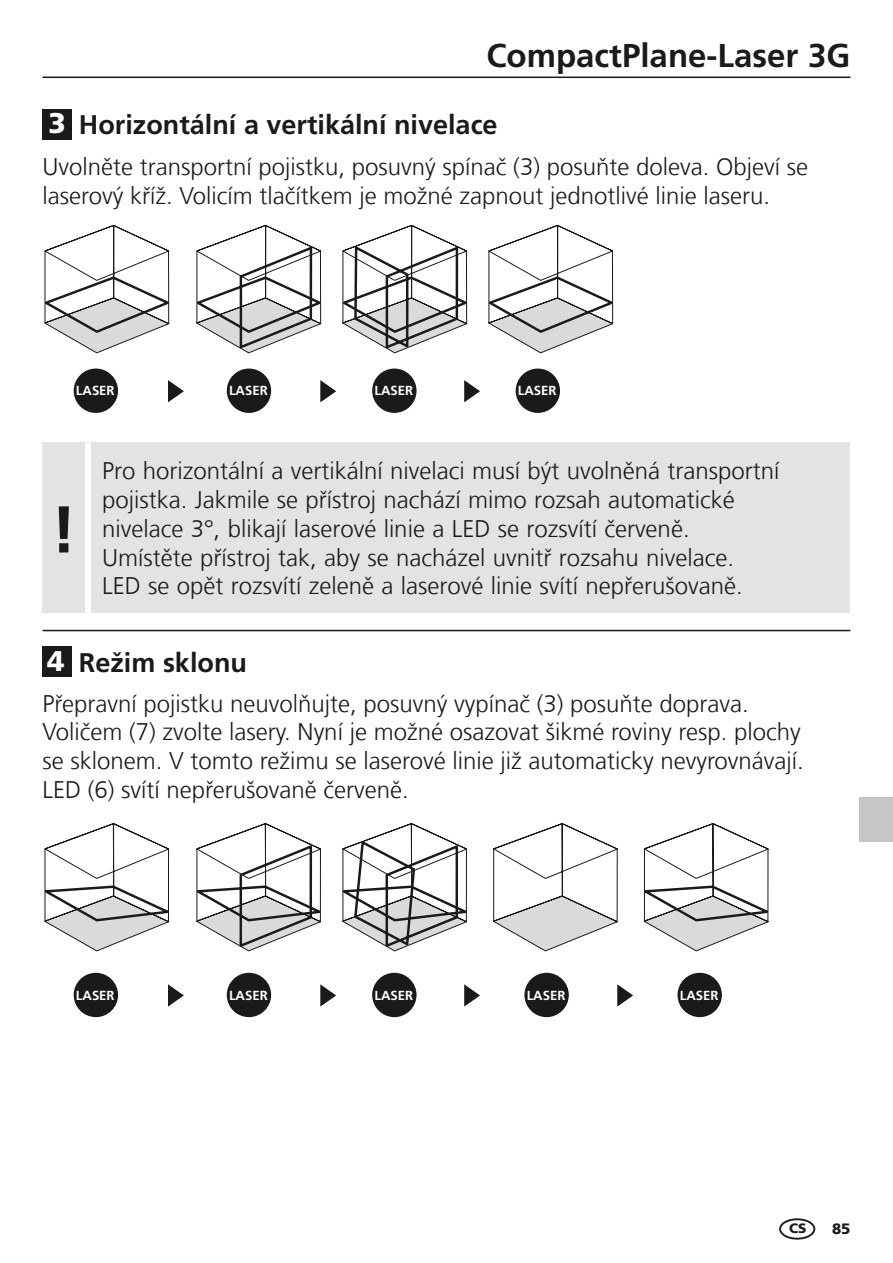
<style>
.page{position:relative;width:893px;height:1263px;background:#fff}
.page>*{position:absolute;margin:0;border:0;box-sizing:border-box;transform-origin:0 0}
.t1{font:700 66px "Frutiger LT Com";color:#1a1a18}
.t2{font:700 33px "Frutiger LT Com";color:#1a1a18}
.t3{font:700 27px "Frutiger LT Com";color:#1a1a18}
.t4{font:300 24px/28.8px "Frutiger LT Com";color:#1a1a18}
.t5{font:900 15px "Frutiger LT Com";color:#1a1a18}
.t6{font:900 13.5px "Frutiger LT Com";color:#1a1a18}
.t7{font:700 13.2px "Frutiger LT Com";color:#fff}
.s1{font-weight:900;font-size:28.5px;color:#fff}
</style>
<div class="page">
<hr style="left:43px;top:77px;width:807px;height:1px;background:#1a1a18">
<div style="left:74px;top:973px;width:44px;height:44px;background:#1a1a18;border-radius:50%"></div>
<div style="left:227px;top:973px;width:44px;height:44px;background:#1a1a18;border-radius:50%"></div>
<div style="left:372px;top:973px;width:45px;height:44px;background:#1a1a18;border-radius:50%"></div>
<div style="left:524px;top:973px;width:45px;height:44px;background:#1a1a18;border-radius:50%"></div>
<div style="left:677px;top:973px;width:45px;height:44px;background:#1a1a18;border-radius:50%"></div>
<svg style="left:168px;top:984px;width:16px;height:23px"></svg>
<svg style="left:320px;top:984px;width:16px;height:23px"></svg>
<svg style="left:464px;top:984px;width:16px;height:23px"></svg>
<svg style="left:617px;top:984px;width:16px;height:23px"></svg>
<svg style="left:44px;top:823px;width:125px;height:128px"></svg>
<svg style="left:644px;top:823px;width:125px;height:128px"></svg>
<svg style="left:196px;top:823px;width:125px;height:128px"></svg>
<svg style="left:342px;top:823px;width:125px;height:128px"></svg>
<svg style="left:493px;top:823px;width:125px;height:128px"></svg>
<div style="left:43px;top:109px;width:29px;height:30px;background:#1a1a18"></div>
<div style="left:43px;top:443px;width:807px;height:170px;background:#e3e3e3"></div>
<div style="left:85px;top:443px;width:6px;height:170px;background:#fff"></div>
<div style="left:43px;top:647px;width:29px;height:30px;background:#1a1a18"></div>
<hr style="left:43px;top:630px;width:807px;height:1px;background:#1a1a18">
<div style="left:779px;top:1218px;width:36px;height:21px;border:2px solid #1a1a18;border-radius:50%"></div>
<div style="left:74px;top:369px;width:44px;height:44px;background:#1a1a18;border-radius:50%"></div>
<div style="left:227px;top:369px;width:44px;height:44px;background:#1a1a18;border-radius:50%"></div>
<div style="left:372px;top:369px;width:45px;height:44px;background:#1a1a18;border-radius:50%"></div>
<div style="left:516px;top:369px;width:44px;height:44px;background:#1a1a18;border-radius:50%"></div>
<svg style="left:168px;top:380px;width:16px;height:23px"></svg>
<svg style="left:320px;top:380px;width:16px;height:22px"></svg>
<svg style="left:464px;top:380px;width:16px;height:22px"></svg>
<svg style="left:44px;top:225px;width:125px;height:128px"></svg>
<svg style="left:488px;top:225px;width:125px;height:128px"></svg>
<svg style="left:196px;top:225px;width:125px;height:128px"></svg>
<svg style="left:342px;top:225px;width:125px;height:128px"></svg>
<div style="left:859px;top:798px;width:34px;height:44px;background:#c5c6c6"></div>
<h2 class="t2" style="left:486px;top:36px;width:365px">CompactPlane-Laser 3G</h2>
<p class="t3" style="left:48px;top:109px;width:451px"><span class="s1">3</span> Horizontální a vertikální nivelace</p>
<p class="t4" style="left:43px;top:152px;width:767px">Uvolněte transportní pojistku, posuvný spínač (3) posuňte doleva. Objeví se laserový kříž. Volicím tlačítkem je možné zapnout jednotlivé linie laseru.</p>
<p class="t7" style="left:76px;top:383px;width:40px">LASER</p>
<p class="t7" style="left:229px;top:383px;width:40px">LASER</p>
<p class="t7" style="left:374px;top:383px;width:40px">LASER</p>
<p class="t7" style="left:518px;top:383px;width:40px">LASER</p>
<h1 class="t1" style="left:51px;top:491px;width:27px">!</h1>
<p class="t4" style="left:102px;top:457px;width:679px">Pro horizontální a vertikální nivelaci musí být uvolněná transportní pojistka. Jakmile se přístroj nachází mimo rozsah automatické nivelace 3°, blikají laserové linie a LED se rozsvítí červeně.<br>Umístěte přístroj tak, aby se nacházel uvnitř rozsahu nivelace.<br>LED se opět rozsvítí zeleně a laserové linie svítí nepřerušovaně.</p>
<p class="t3" style="left:47px;top:647px;width:201px"><span class="s1">4</span> Režim sklonu</p>
<p class="t4" style="left:43px;top:689px;width:763px">Přepravní pojistku neuvolňujte, posuvný vypínač (3) posuňte doprava.<br>Voličem (7) zvolte lasery. Nyní je možné osazovat šikmé roviny resp. plochy se sklonem. V tomto režimu se laserové linie již automaticky nevyrovnávají.<br>LED (6) svítí nepřerušovaně červeně.</p>
<p class="t7" style="left:76px;top:987px;width:40px">LASER</p>
<p class="t7" style="left:229px;top:987px;width:40px">LASER</p>
<p class="t7" style="left:374px;top:987px;width:40px">LASER</p>
<p class="t7" style="left:527px;top:987px;width:40px">LASER</p>
<p class="t7" style="left:680px;top:987px;width:40px">LASER</p>
<p class="t6" style="left:789px;top:1220px;width:19px">CS</p>
<p class="t5" style="left:832px;top:1219px;width:20px">85</p>
</div>
